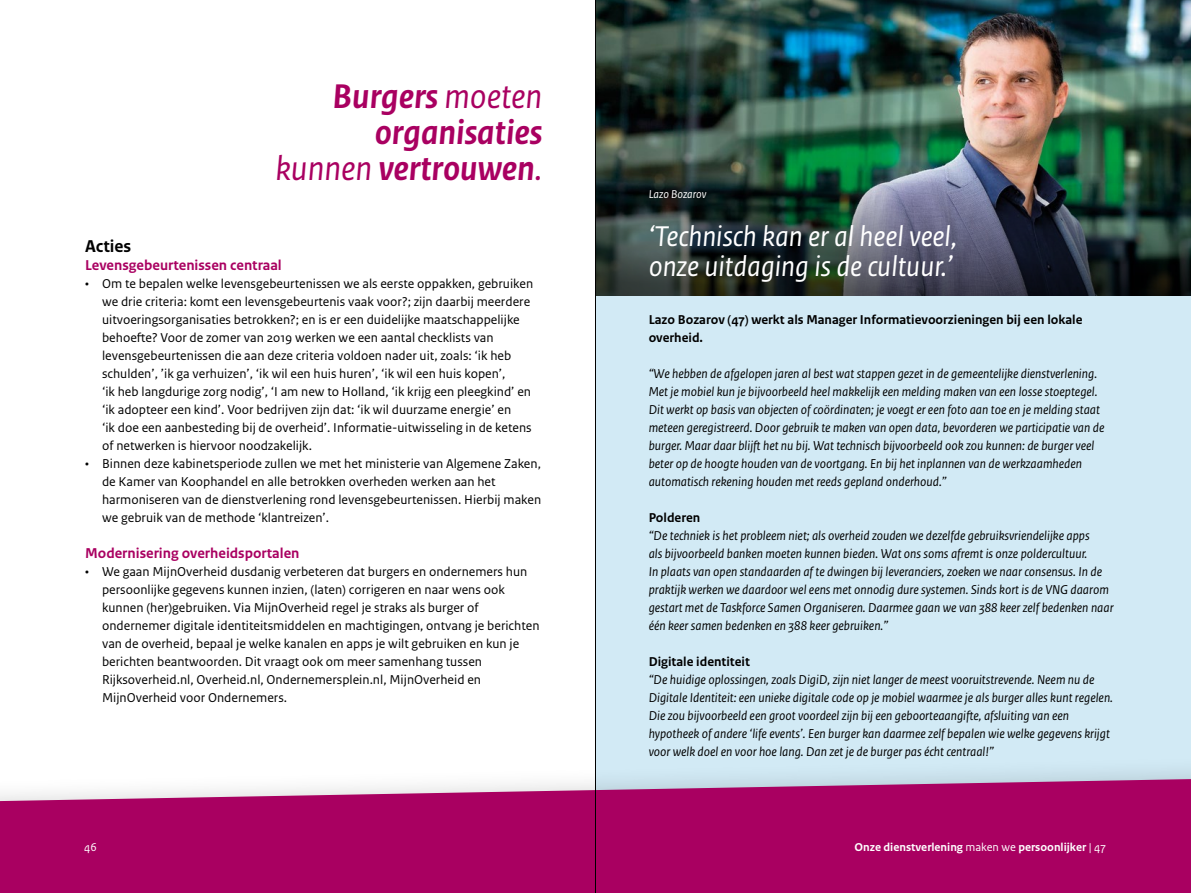
<style>
.page{position:relative;width:1191px;height:893px;background:#fff}
.page>*{position:absolute;margin:0;border:0;box-sizing:border-box;transform-origin:0 0}
.t1{font:italic 700 36px/36px "Rijksoverheid Sans Text";color:#a90061;text-align:right}
.Kop_interview{font:italic 30px/30px "Rijksoverheid Sans Text";color:#fff}
.Tussenkop_12_pt_-_H2{font:700 18px "Rijksoverheid Sans Text";color:#000}
.Tussenkop_-_H3{font:700 15px "Rijksoverheid Sans Text";color:#a90061}
.Brood{font:italic 13.5px/18px "Rijksoverheid Sans Text";color:#000}
.t2{font:13.5px/18px "Rijksoverheid Sans Text";color:#000}
.Tussenkopje_-_interv{font:700 13.5px/18px "Rijksoverheid Sans Text";color:#000}
.t3{font:700 12px "Rijksoverheid Sans Text";color:#fff}
.Namen_interviews{font:italic 12px "Rijksoverheid Sans Text";color:#fff}
.t4{font:12px "Rijksoverheid Sans Text";color:#fff}
.s1{font-weight:400}
</style>
<div class="page">
<div style="left:595px;top:0;width:596px;height:833px;background:#d2eaf5"></div>
<img style="left:596px;top:0;width:595px;height:162px">
<img style="left:596px;top:162px;width:595px;height:134px">
<div style="left:0;top:755px;width:1191px;height:138px;background:#000;opacity:.17"></div>
<svg style="left:0;top:779px;width:1191px;height:114px;background:#af176e"></svg>
<hr style="left:595px;top:0;width:1px;height:893px;background:#000">
<p class="t1" style="left:275px;top:79px;width:268px">Burgers <span class="s1">moeten </span>organisaties <span class="s1">kunnen</span> vertrouwen<span class="s1">.</span></p>
<h2 class="Tussenkop_12_pt_-_H2" style="left:85px;top:236px;width:48px">Acties</h2>
<h3 class="Tussenkop_-_H3" style="left:85px;top:257px;width:198px">Levensgebeurtenissen centraal</h3>
<p class="t2" style="left:102px;top:275px;width:432px;text-indent:-17px">• Om te bepalen welke levensgebeurtenissen we als eerste oppakken, gebruiken we drie criteria: komt een levensgebeurtenis vaak voor?; zijn daarbij meerdere uitvoeringsorganisaties betrokken?; en is er een duidelijke maatschappelijke behoefte? Voor de zomer van 2019 werken we een aantal checklists van levensgebeurtenissen die aan deze criteria voldoen nader uit, zoals: ‘ik heb schulden’, ’ik ga verhuizen’, ‘ik wil een huis huren’, ‘ik wil een huis kopen’,<br>‘ik heb langdurige zorg nodig’, ‘I am new to Holland, ‘ik krijg een pleegkind’ en ‘ik adopteer een kind’. Voor bedrijven zijn dat: ‘ik wil duurzame energie’ en<br>‘ik doe een aanbesteding bij de overheid’. Informatie-uitwisseling in de ketens of netwerken is hiervoor noodzakelijk.</p>
<p class="t2" style="left:102px;top:455px;width:440px;text-indent:-17px">• Binnen deze kabinetsperiode zullen we met het ministerie van Algemene Zaken, de Kamer van Koophandel en alle betrokken overheden werken aan het harmoniseren van de dienstverlening rond levensgebeurtenissen. Hierbij maken we gebruik van de methode ‘klantreizen’.</p>
<h3 class="Tussenkop_-_H3" style="left:85px;top:545px;width:216px">Modernisering overheidsportalen</h3>
<p class="t2" style="left:102px;top:563px;width:439px;text-indent:-17px">• We gaan MijnOverheid dusdanig verbeteren dat burgers en ondernemers hun persoonlijke gegevens kunnen inzien, (laten) corrigeren en naar wens ook kunnen (her)gebruiken. Via MijnOverheid regel je straks als burger of ondernemer digitale identiteitsmiddelen en machtigingen, ontvang je berichten van de overheid, bepaal je welke kanalen en apps je wilt gebruiken en kun je berichten beantwoorden. Dit vraagt ook om meer samenhang tussen Rijksoverheid.nl, Overheid.nl, Ondernemersplein.nl, MijnOverheid en MijnOverheid voor Ondernemers.</p>
<p class="Namen_interviews" style="left:648px;top:187px;width:59px">Lazo Bozarov</p>
<p class="Kop_interview" style="left:648px;top:222px;width:310px">‘Technisch kan er al heel veel, onze uitdaging is de cultuur.’</p>
<p class="Tussenkopje_-_interv" style="left:648px;top:311px;width:435px">Lazo Bozarov (47) werkt als Manager Informatievoorzieningen bij een lokale overheid.</p>
<p class="Brood" style="left:648px;top:365px;width:457px">“We hebben de afgelopen jaren al best wat stappen gezet in de gemeentelijke dienstverlening.<br>Met je mobiel kun je bijvoorbeeld heel makkelijk een melding maken van een losse stoeptegel.<br>Dit werkt op basis van objecten of coördinaten; je voegt er een foto aan toe en je melding staat meteen geregistreerd. Door gebruik te maken van open data, bevorderen we participatie van de burger. Maar daar blijft het nu bij. Wat technisch bijvoorbeeld ook zou kunnen: de burger veel beter op de hoogte houden van de voortgang. En bij het inplannen van de werkzaamheden automatisch rekening houden met reeds gepland onderhoud.”</p>
<p class="Tussenkopje_-_interv" style="left:648px;top:509px;width:53px">Polderen</p>
<p class="Brood" style="left:648px;top:527px;width:466px">“De techniek is het probleem niet; als overheid zouden we dezelfde gebruiksvriendelijke apps<br>als bijvoorbeeld banken moeten kunnen bieden. Wat ons soms afremt is onze poldercultuur.<br>In plaats van open standaarden af te dwingen bij leveranciers, zoeken we naar consensus. In de praktijk werken we daardoor wel eens met onnodig dure systemen. Sinds kort is de VNG daarom gestart met de Taskforce Samen Organiseren. Daarmee gaan we van 388 keer zelf bedenken naar één keer samen bedenken en 388 keer gebruiken.”</p>
<p class="Tussenkopje_-_interv" style="left:648px;top:653px;width:103px">Digitale identiteit</p>
<p class="Brood" style="left:648px;top:671px;width:466px">“De huidige oplossingen, zoals DigiD, zijn niet langer de meest vooruitstrevende. Neem nu de Digitale Identiteit: een unieke digitale code op je mobiel waarmee je als burger alles kunt regelen.<br>Die zou bijvoorbeeld een groot voordeel zijn bij een geboorteaangifte, afsluiting van een hypotheek of andere ‘life events’. Een burger kan daarmee zelf bepalen wie welke gegevens krijgt voor welk doel en voor hoe lang. Dan zet je de burger pas écht centraal!”</p>
<p class="t4" style="left:84px;top:840px;width:14px">46</p>
<p class="t3" style="left:854px;top:840px;width:253px">Onze dienstverlening <span class="s1">maken we</span> persoonlijker <span class="s1">| 47</span></p>
</div>
